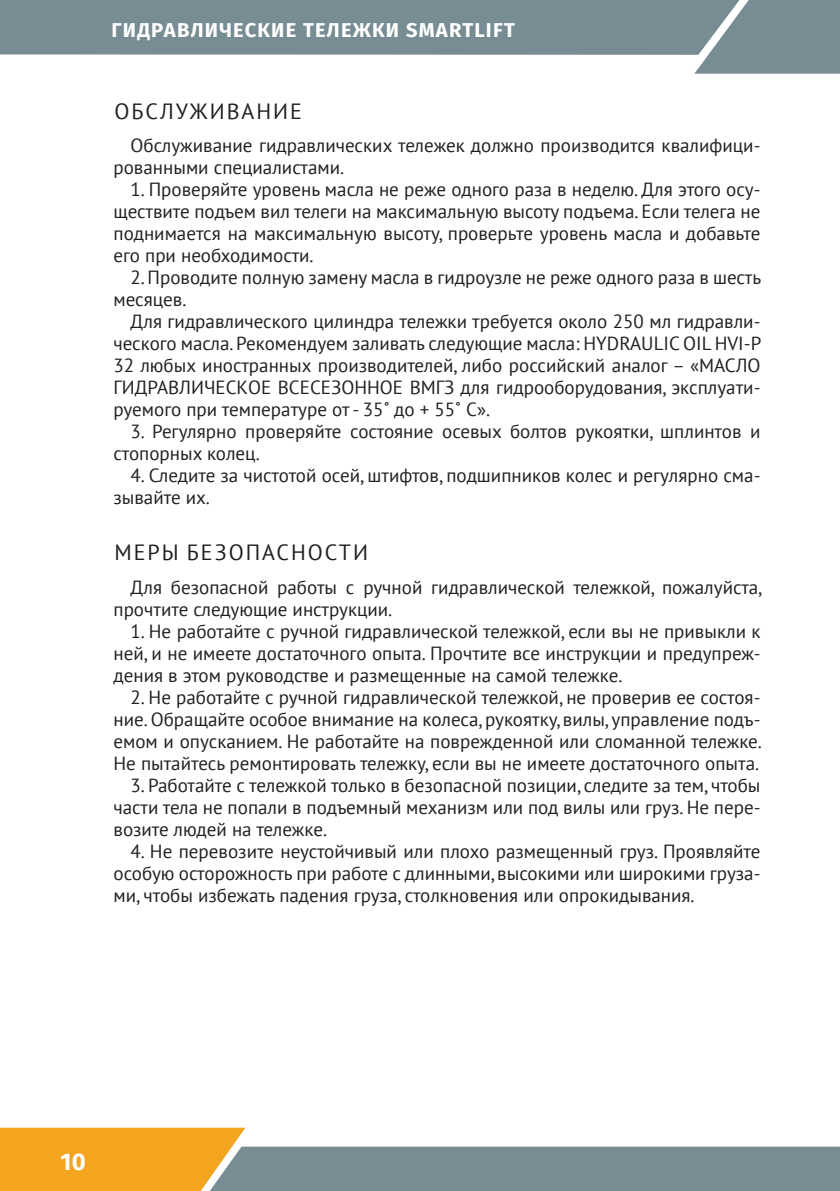
<style>
.page{position:relative;width:840px;height:1191px;background:#fff}
.page>*{position:absolute;margin:0;border:0;box-sizing:border-box;transform-origin:0 0}
.t1{font:700 24px "Fira Sans OT";color:#fff}
.t2{font:22px "PT Sans";letter-spacing:.09em;color:#231f20}
.t3{font:700 20px "Fira Sans OT";letter-spacing:.06em;color:#fff}
.t4{font:19px/22px "PT Sans";color:#231f20;text-align:justify}
</style>
<div class="page">
<div style="left:0;top:0;width:694px;height:55px;background:#788c94"></div>
<svg style="left:694px;top:0;width:145px;height:74px;background:#80939b"></svg>
<svg style="left:0;top:1127px;width:839px;height:64px"></svg>
<p class="t3" style="left:111px;top:16px;width:404px">ГИДРАВЛИЧЕСКИЕ ТЕЛЕЖКИ SMARTLIFT</p>
<p class="t2" style="left:114px;top:97px;width:189px">ОБСЛУЖИВАНИЕ</p>
<p class="t4" style="left:113px;top:134px;width:648px;text-indent:17px">Обслуживание гидравлических тележек должно производится квалифици&shy;рованными специалистами.</p>
<p class="t4" style="left:113px;top:178px;width:648px;text-indent:17px">1. Проверяйте уровень масла не реже одного раза в неделю. Для этого осу&shy;ществите подъем вил телеги на максимальную высоту подъема. Если телега не поднимается на максимальную высоту, проверьте уровень масла и добавьте его при необходимости.</p>
<p class="t4" style="left:113px;top:266px;width:648px;text-indent:17px">2. Проводите полную замену масла в гидроузле не реже одного раза в шесть месяцев.</p>
<p class="t4" style="left:113px;top:310px;width:649px;text-indent:17px">Для гидравлического цилиндра тележки требуется около 250 мл гидравли&shy;ческого масла. Рекомендуем заливать следующие масла: HYDRAULIC OIL HVI-P 32 любых иностранных производителей, либо российский аналог – «МАСЛО ГИДРАВЛИЧЕСКОЕ ВСЕСЕЗОННОЕ ВМГЗ для гидрооборудования, эксплуати&shy;руемого при температуре от - 35˚ до + 55˚ С».</p>
<p class="t4" style="left:113px;top:420px;width:648px;text-indent:17px">3. Регулярно проверяйте состояние осевых болтов рукоятки, шплинтов и стопорных колец.</p>
<p class="t4" style="left:113px;top:464px;width:648px;text-indent:17px">4. Следите за чистотой осей, штифтов, подшипников колес и регулярно сма&shy;зывайте их.</p>
<p class="t2" style="left:114px;top:538px;width:255px">МЕРЫ БЕЗОПАСНОСТИ</p>
<p class="t4" style="left:113px;top:575px;width:649px;text-indent:17px">Для безопасной работы с ручной гидравлической тележкой, пожалуйста, прочтите следующие инструкции.</p>
<p class="t4" style="left:113px;top:619px;width:648px;text-indent:17px">1. Не работайте с ручной гидравлической тележкой, если вы не привыкли к ней, и не имеете достаточного опыта. Прочтите все инструкции и предупреж&shy;дения в этом руководстве и размещенные на самой тележке.</p>
<p class="t4" style="left:113px;top:685px;width:649px;text-indent:17px">2. Не работайте с ручной гидравлической тележкой, не проверив ее состоя&shy;ние. Обращайте особое внимание на колеса, рукоятку, вилы, управление подъ&shy;емом и опусканием. Не работайте на поврежденной или сломанной тележке.<br>Не пытайтесь ремонтировать тележку, если вы не имеете достаточного опыта.</p>
<p class="t4" style="left:113px;top:773px;width:648px;text-indent:17px">3. Работайте с тележкой только в безопасной позиции, следите за тем, чтобы части тела не попали в подъемный механизм или под вилы или груз. Не пере&shy;возите людей на тележке.</p>
<p class="t4" style="left:113px;top:839px;width:648px;text-indent:17px">4. Не перевозите неустойчивый или плохо размещенный груз. Проявляйте особую осторожность при работе с длинными, высокими или широкими груза&shy;ми, чтобы избежать падения груза, столкновения или опрокидывания.</p>
<p class="t1" style="left:60px;top:1144px;width:27px">10</p>
</div>
